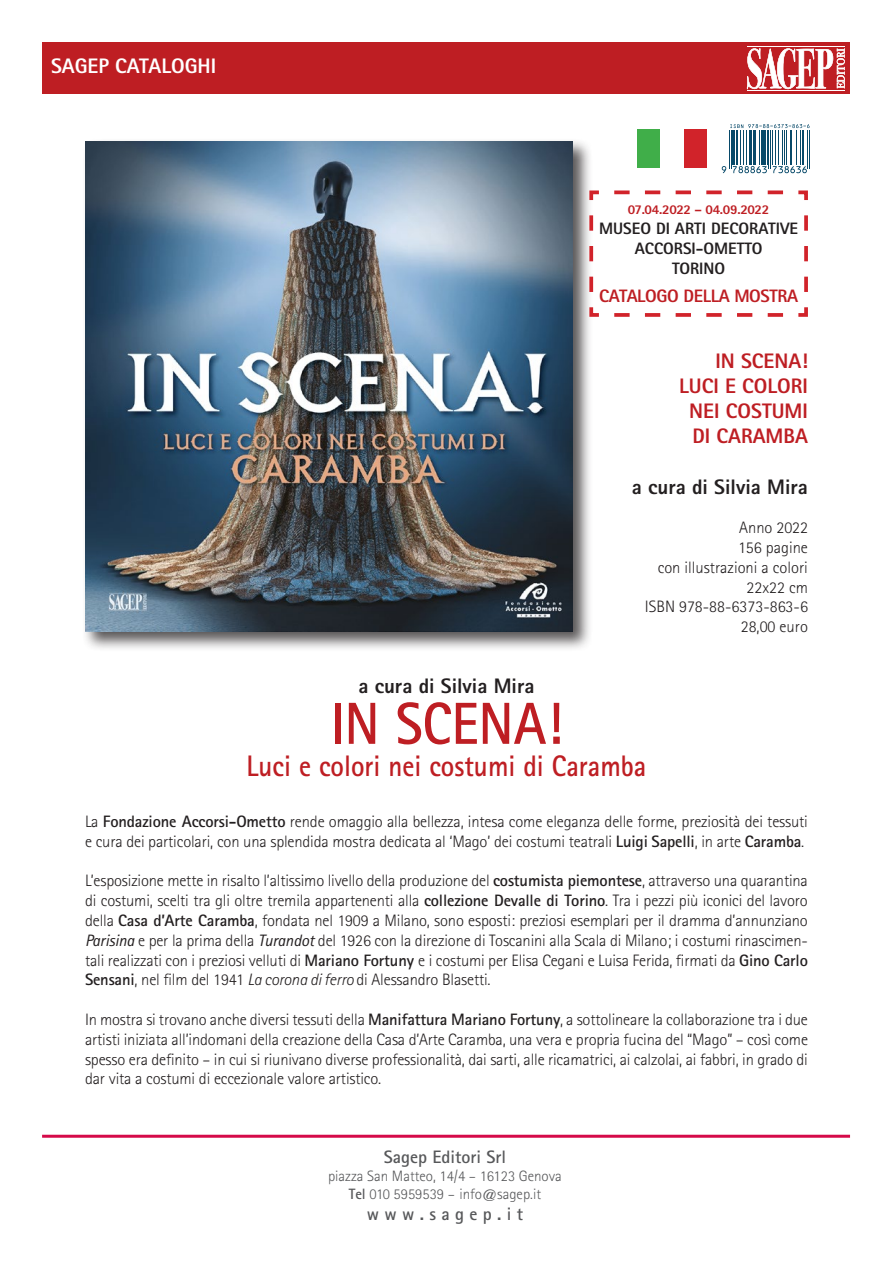
<style>
.page{position:relative;width:893px;height:1263px;background:#fff}
.page>*{position:absolute;margin:0;border:0;box-sizing:border-box;transform-origin:0 0}
.t1{font:700 59.4px "Rotis Sans Serif Std";color:#be1e23;scale:.91 1}
.t2{font:700 29.7px "Rotis Sans Serif Std";color:#be1e23;scale:.91 1}
.t3{font:800 21px "Rotis Sans Serif Std";color:#be1e23}
.t4{font:800 21px "Rotis Sans Serif Std";color:#231f20}
.t5{font:800 21px "Rotis Sans Serif Std";color:#fff}
.t6{font:700 18px "Rotis Sans Serif Std";color:#57585a}
.t7{font:800 18px "Rotis Sans Serif Std";letter-spacing:-.02em;color:#be1e23}
.t8{font:300 16.5px/19.8px "Rotis Sans Serif Std";letter-spacing:-.01em;color:#231f20;text-align:justify}
.t9{font:800 16.5px "Rotis Sans Serif Std";color:#231f20}
.t10{font:300 15px/18px "Rotis Sans Serif Std";color:#57585a;text-align:center}
.t11{font:800 13.5px "Rotis Sans Serif Std";letter-spacing:-.02em;color:#be1e23}
.s1{font-weight:700}
.s2{font-weight:400;font-style:italic}
.s3{font-style:italic}
</style>
<div class="page">
<hr style="left:42px;top:1135px;width:808px;height:3px;background:#d50a49">
<div style="left:43px;top:43px;width:807px;height:51px;background:#be1e23"></div>
<svg style="left:747px;top:48px;width:98px;height:41px"></svg>
<hr style="left:747px;top:46px;width:98px;height:1px;background:#fff">
<hr style="left:748px;top:91px;width:97px;height:1px;background:#fff">
<hr style="left:748px;top:90px;width:97px;height:1px;background:#fff">
<div style="left:82px;top:138px;width:510px;height:513px;background:#231f20;opacity:.75"></div>
<img style="left:85px;top:141px;width:487px;height:490px">
<div style="left:684px;top:129px;width:23px;height:39px;background:#d1232a"></div>
<div style="left:638px;top:129px;width:23px;height:39px;background:#40ae49"></div>
<svg style="left:730px;top:124px;width:80px;height:4px"></svg>
<svg style="left:722px;top:166px;width:4px;height:7px"></svg>
<hr style="left:729px;top:131px;width:1px;height:38px;background:#074969">
<hr style="left:731px;top:131px;width:1px;height:38px;background:#074969">
<hr style="left:733px;top:131px;width:2px;height:34px;background:#074969">
<hr style="left:736px;top:131px;width:2px;height:34px;background:#074969">
<hr style="left:740px;top:131px;width:1px;height:34px;background:#074969">
<hr style="left:743px;top:131px;width:1px;height:34px;background:#074969">
<hr style="left:746px;top:131px;width:1px;height:34px;background:#074969">
<hr style="left:749px;top:131px;width:1px;height:34px;background:#074969">
<hr style="left:750px;top:131px;width:2px;height:34px;background:#074969">
<hr style="left:753px;top:131px;width:3px;height:34px;background:#074969">
<hr style="left:759px;top:131px;width:1px;height:34px;background:#074969">
<hr style="left:761px;top:131px;width:1px;height:34px;background:#074969">
<svg style="left:733px;top:166px;width:34px;height:7px"></svg>
<hr style="left:762px;top:131px;width:4px;height:34px;background:#074969">
<hr style="left:767px;top:131px;width:1px;height:34px;background:#074969">
<hr style="left:768px;top:131px;width:1px;height:38px;background:#074969">
<hr style="left:770px;top:131px;width:1px;height:38px;background:#074969">
<hr style="left:772px;top:131px;width:1px;height:34px;background:#074969">
<hr style="left:775px;top:131px;width:1px;height:34px;background:#074969">
<hr style="left:778px;top:131px;width:1px;height:34px;background:#074969">
<hr style="left:782px;top:131px;width:1px;height:34px;background:#074969">
<hr style="left:784px;top:131px;width:1px;height:34px;background:#074969">
<hr style="left:786px;top:131px;width:1px;height:34px;background:#074969">
<hr style="left:790px;top:131px;width:1px;height:34px;background:#074969">
<hr style="left:791px;top:131px;width:1px;height:34px;background:#074969">
<hr style="left:796px;top:131px;width:1px;height:34px;background:#074969">
<hr style="left:800px;top:131px;width:1px;height:34px;background:#074969">
<svg style="left:773px;top:166px;width:34px;height:7px"></svg>
<hr style="left:802px;top:131px;width:1px;height:34px;background:#074969">
<hr style="left:803px;top:131px;width:1px;height:34px;background:#074969">
<hr style="left:807px;top:131px;width:1px;height:38px;background:#074969">
<hr style="left:809px;top:131px;width:1px;height:38px;background:#074969">
<svg style="left:587px;top:189px;width:221px;height:130px"></svg>
<p class="t5" style="left:51px;top:52px;width:167px">SAGEP CATALOGHI</p>
<p class="t11" style="left:628px;top:201px;width:143px">07.04.2022 – 04.09.2022</p>
<p class="t9" style="left:599px;top:218px;width:200px">MUSEO DI ARTI DECORATIVE</p>
<p class="t9" style="left:635px;top:238px;width:129px">ACCORSI-OMETTO</p>
<p class="t9" style="left:672px;top:258px;width:55px">TORINO</p>
<p class="t7" style="left:599px;top:285px;width:201px">CATALOGO DELLA MOSTRA</p>
<p class="t4" style="left:358px;top:672px;width:178px">a cura di Silvia Mira</p>
<p class="t1" style="left:330px;top:686px;width:256px">IN SCENA!</p>
<p class="t3" style="left:715px;top:347px;width:94px">IN SCENA!</p>
<p class="t3" style="left:679px;top:372px;width:130px">LUCI E COLORI</p>
<p class="t3" style="left:689px;top:397px;width:120px">NEI COSTUMI</p>
<p class="t3" style="left:692px;top:423px;width:117px">DI CARAMBA</p>
<p class="t4" style="left:632px;top:473px;width:178px">a cura di Silvia Mira</p>
<p class="t8" style="left:739px;top:518px;width:70px">Anno 2022</p>
<p class="t8" style="left:738px;top:537px;width:71px">156 pagine</p>
<p class="t8" style="left:658px;top:557px;width:152px">con illustrazioni a colori</p>
<p class="t8" style="left:746px;top:577px;width:63px">22x22 cm</p>
<p class="t8" style="left:645px;top:597px;width:165px">ISBN 978-88-6373-863-6</p>
<p class="t8" style="left:741px;top:617px;width:69px">28,00 euro</p>
<p class="t2" style="left:247px;top:747px;width:441px">Luci e colori nei costumi di Caramba</p>
<p class="t8" style="left:85px;top:811px;width:724px">La <span class="s1">Fondazione Accorsi-Ometto</span> rende omaggio alla bellezza, intesa come eleganza delle forme, preziosità dei tessuti e cura dei particolari, con una splendida mostra dedicata al ‘Mago’ dei costumi teatrali <span class="s1">Luigi Sapelli</span>, in arte <span class="s1">Caramba</span>.</p>
<p class="t8" style="left:85px;top:871px;width:724px">L’esposizione mette in risalto l’altissimo livello della produzione del <span class="s1">costumista piemontese</span>, attraverso una quarantina di costumi, scelti tra gli oltre tremila appartenenti alla <span class="s1">collezione Devalle di Torino</span>. Tra i pezzi più iconici del lavoro della <span class="s1">Casa d’Arte Caramba</span>, fondata nel 1909 a Milano, sono esposti: preziosi esemplari per il dramma d’annunziano <span class="s2">Parisina</span> e per la prima della <span class="s2">Turandot</span> del 1926 con la direzione di Toscanini alla Scala di Milano; i costumi rinascimen&shy;tali realizzati con i preziosi velluti di <span class="s1">Mariano Fortuny</span> e i costumi per Elisa Cegani e Luisa Ferida, firmati da <span class="s1">Gino Carlo Sensani</span>, nel film del 1941 <span class="s3">La corona di ferro</span> di Alessandro Blasetti.</p>
<p class="t8" style="left:85px;top:1009px;width:724px">In mostra si trovano anche diversi tessuti della <span class="s1">Manifattura Mariano Fortuny</span>, a sottolineare la collaborazione tra i due artisti iniziata all’indomani della creazione della Casa d’Arte Caramba, una vera e propria fucina del “Mago” – così come spesso era definito – in cui si riunivano diverse professionalità, dai sarti, alle ricamatrici, ai calzolai, ai fabbri, in grado di dar vita a costumi di eccezionale valore artistico.</p>
<p class="t6" style="left:384px;top:1145px;width:124px">Sagep Editori Srl</p>
<p class="t10" style="left:328px;top:1167px;width:235px">piazza San Matteo, 14/4 – 16123 Genova<br><span class="s1">Tel</span> 010 5959539 – info@sagep.it</p>
<p class="t6" style="left:367px;top:1203px;width:158px">w w w . s a g e p . i t</p>
</div>
